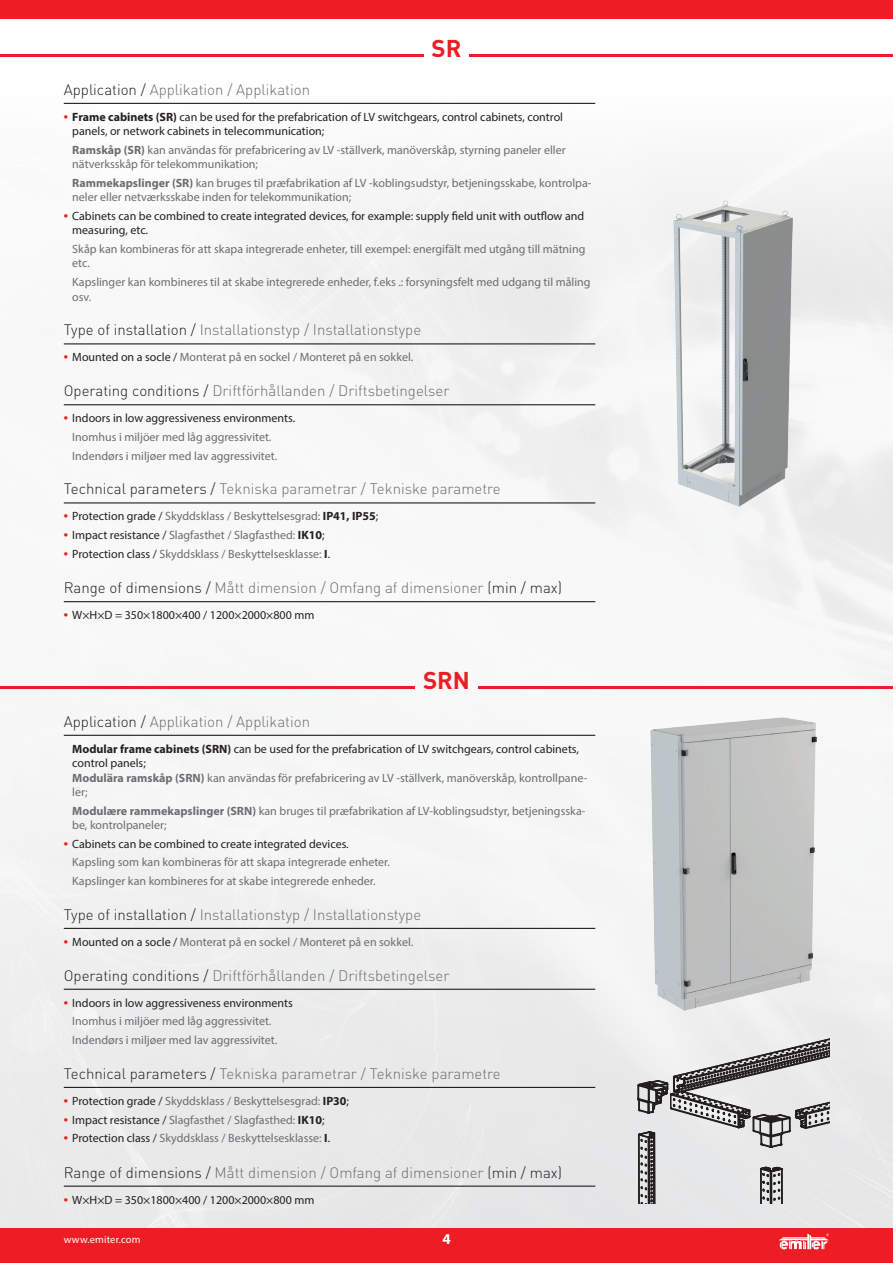
<style>
.page{position:relative;width:893px;height:1263px;background:#fff}
.page>*{position:absolute;margin:0;border:0;box-sizing:border-box;transform-origin:0 0}
.t1{font:700 24px "DIN Pro";color:#ee1d23}
.t2{font:300 15px "DIN Pro";color:#6c6d70}
.t3{font:700 15px "Myriad Pro";color:#fff}
.t4{font:12px/18.6px "Myriad Pro";color:#6c6d70}
.t5{font:12px/14.4px "Myriad Pro";color:#231f20}
.t6{font:10.5px "Myriad Pro";letter-spacing:.015em;color:#fff}
.s1{color:#231f20}
.s2{font-family:"Arial";font-weight:700;color:#ee1d23}
.s3{font-weight:700}
.s4{font-weight:700;color:#231f20}
.s5{font-weight:700;color:#6c6d70}
.s6{color:#6c6d70}
</style>
<div class="page">
<img style="left:0;top:54px;width:893px;height:1175px">
<div style="left:0;top:1229px;width:893px;height:34px;background:#ee1d23"></div>
<div style="left:0;top:0;width:893px;height:19px;background:#ee1d23"></div>
<svg style="left:779px;top:1233px;width:50px;height:16px"></svg>
<hr style="left:64px;top:103px;width:531px;height:1px;background:#231f20">
<hr style="left:64px;top:735px;width:531px;height:1px;background:#231f20">
<hr style="left:64px;top:343px;width:531px;height:1px;background:#231f20">
<hr style="left:64px;top:404px;width:531px;height:1px;background:#231f20">
<hr style="left:64px;top:502px;width:531px;height:1px;background:#231f20">
<hr style="left:0;top:54px;width:423px;height:3px;background:#ee1d23">
<hr style="left:470px;top:54px;width:423px;height:3px;background:#ee1d23">
<hr style="left:64px;top:601px;width:531px;height:1px;background:#231f20">
<img style="left:673px;top:200px;width:120px;height:306px">
<hr style="left:0;top:685px;width:414px;height:3px;background:#ee1d23">
<hr style="left:478px;top:685px;width:415px;height:3px;background:#ee1d23">
<hr style="left:64px;top:928px;width:531px;height:1px;background:#231f20">
<hr style="left:64px;top:989px;width:531px;height:1px;background:#231f20">
<hr style="left:64px;top:1087px;width:531px;height:1px;background:#231f20">
<hr style="left:64px;top:1185px;width:531px;height:2px;background:#231f20">
<img style="left:650px;top:717px;width:166px;height:285px">
<svg style="left:637px;top:1002px;width:192px;height:201px;background:#cccbcc"></svg>
<h1 class="t1" style="left:432px;top:32px;width:31px">SR</h1>
<p class="t2" style="left:64px;top:79px;width:248px"><span class="s1">Application /</span> Applikation / Applikation</p>
<p class="t5" style="left:72px;top:109px;width:492px;text-indent:-9px"><span class="s2">•</span> <span class="s3">Frame cabinets (SR)</span> can be used for the prefabrication of LV switchgears, control cabinets, control panels, or network cabinets in telecommunication;</p>
<p class="t4" style="left:72px;top:142px;width:495px;line-height:14.4px"><span class="s3">Ramskåp (SR)</span> kan användas för prefabricering av LV -ställverk, manöverskåp, styrning paneler eller nätverksskåp för telekommunikation;</p>
<p class="t4" style="left:72px;top:176px;width:521px;line-height:14.4px"><span class="s3">Rammekapslinger (SR)</span> kan bruges til præfabrikation af LV -koblingsudstyr, betjeningsskabe, kontrolpa&shy;neler eller netværksskabe inden for telekommunikation;</p>
<p class="t5" style="left:72px;top:209px;width:513px;text-indent:-9px"><span class="s2">•</span> Cabinets can be combined to create integrated devices, for example: supply field unit with outflow and measuring, etc.</p>
<p class="t4" style="left:72px;top:242px;width:515px;line-height:14.4px">Skåp kan kombineras för att skapa integrerade enheter, till exempel: energifält med utgång till mätning etc.</p>
<p class="t4" style="left:72px;top:275px;width:520px;line-height:14.4px">Kapslinger kan kombineres til at skabe integrerede enheder, f.eks .: forsyningsfelt med udgang til måling osv.</p>
<p class="t2" style="left:64px;top:320px;width:359px"><span class="s1">Type of installation /</span> Installationstyp / Installationstype</p>
<p class="t4" style="left:64px;top:348px;width:351px"><span class="s2">•</span> <span class="s1">Mounted on a socle /</span> Monterat på en sockel / Monteret på en sokkel.</p>
<p class="t2" style="left:64px;top:381px;width:387px"><span class="s1">Operating conditions /</span> Driftförhållanden / Driftsbetingelser</p>
<p class="t4" style="left:72px;top:409px;width:225px;text-indent:-9px"><span class="s2">•</span> <span class="s1">Indoors in low aggressiveness environments.<br></span>Inomhus i miljöer med låg aggressivitet.<br>Indendørs i miljøer med lav aggressivitet.</p>
<p class="t2" style="left:64px;top:479px;width:439px"><span class="s1">Technical parameters /</span> Tekniska parametrar / Tekniske parametre</p>
<p class="t4" style="left:64px;top:507px;width:316px"><span class="s2">•</span> <span class="s1">Protection grade /</span> Skyddsklass / Beskyttelsesgrad: <span class="s4">IP41, IP55</span><span class="s1">;</span></p>
<p class="t4" style="left:64px;top:526px;width:262px"><span class="s2">•</span> <span class="s1">Impact resistance /</span> Slagfasthet / Slagfasthed: <span class="s4">IK10</span><span class="s1">;</span></p>
<p class="t4" style="left:64px;top:544px;width:268px"><span class="s2">•</span> <span class="s1">Protection class /</span> Skyddsklass / Beskyttelsesklasse: <span class="s4">I</span><span class="s1">.</span></p>
<p class="t2" style="left:64px;top:577px;width:500px"><span class="s1">Range of dimensions /</span> Mått dimension / Omfang af dimensioner <span class="s1">(min / max)</span></p>
<p class="t5" style="left:64px;top:608px;width:252px"><span class="s2">•</span> W×H×D = 350×1800×400 / 1200×2000×800 mm</p>
<h1 class="t1" style="left:423px;top:663px;width:48px">SRN</h1>
<p class="t2" style="left:64px;top:711px;width:248px"><span class="s1">Application /</span> Applikation / Applikation</p>
<p class="t5" style="left:72px;top:741px;width:517px"><span class="s3">Modular frame cabinets (SRN)</span> can be used for the prefabrication of LV switchgears, control cabinets, control panels;<br><span class="s5">Modulära ramskåp (SRN)</span> <span class="s6">kan användas för prefabricering av LV -ställverk, manöverskåp, kontrollpane&shy;ler;</span></p>
<p class="t4" style="left:72px;top:803px;width:515px;line-height:14.4px"><span class="s3">Modulære rammekapslinger (SRN)</span> kan bruges til præfabrikation af LV-koblingsudstyr, betjeningsska&shy;be, kontrolpaneler;</p>
<p class="t4" style="left:72px;top:834px;width:319px;text-indent:-9px"><span class="s2">•</span> <span class="s1">Cabinets can be combined to create integrated devices.<br></span>Kapsling som kan kombineras för att skapa integrerade enheter.<br>Kapslinger kan kombineres for at skabe integrerede enheder.</p>
<p class="t2" style="left:64px;top:904px;width:359px"><span class="s1">Type of installation /</span> Installationstyp / Installationstype</p>
<p class="t4" style="left:64px;top:932px;width:351px"><span class="s2">•</span> <span class="s1">Mounted on a socle /</span> Monterat på en sockel / Monteret på en sokkel.</p>
<p class="t2" style="left:64px;top:965px;width:387px"><span class="s1">Operating conditions /</span> Driftförhållanden / Driftsbetingelser</p>
<p class="t4" style="left:72px;top:993px;width:222px;text-indent:-9px"><span class="s2">•</span> <span class="s1">Indoors in low aggressiveness environments<br></span>Inomhus i miljöer med låg aggressivitet.<br>Indendørs i miljøer med lav aggressivitet.</p>
<p class="t2" style="left:64px;top:1063px;width:439px"><span class="s1">Technical parameters /</span> Tekniska parametrar / Tekniske parametre</p>
<p class="t4" style="left:64px;top:1091px;width:287px"><span class="s2">•</span> <span class="s1">Protection grade /</span> Skyddsklass / Beskyttelsesgrad: <span class="s4">IP30</span><span class="s1">;</span></p>
<p class="t4" style="left:64px;top:1110px;width:262px"><span class="s2">•</span> <span class="s1">Impact resistance /</span> Slagfasthet / Slagfasthed: <span class="s4">IK10</span><span class="s1">;</span></p>
<p class="t4" style="left:64px;top:1129px;width:268px"><span class="s2">•</span> <span class="s1">Protection class /</span> Skyddsklass / Beskyttelsesklasse: <span class="s4">I</span><span class="s1">.</span></p>
<p class="t2" style="left:64px;top:1162px;width:500px"><span class="s1">Range of dimensions /</span> Mått dimension / Omfang af dimensioner <span class="s1">(min / max)</span></p>
<p class="t5" style="left:64px;top:1192px;width:252px"><span class="s2">•</span> W×H×D = 350×1800×400 / 1200×2000×800 mm</p>
<p class="t6" style="left:64px;top:1232px;width:78px">www.emiter.com</p>
<p class="t3" style="left:442px;top:1229px;width:10px">4</p>
</div>
